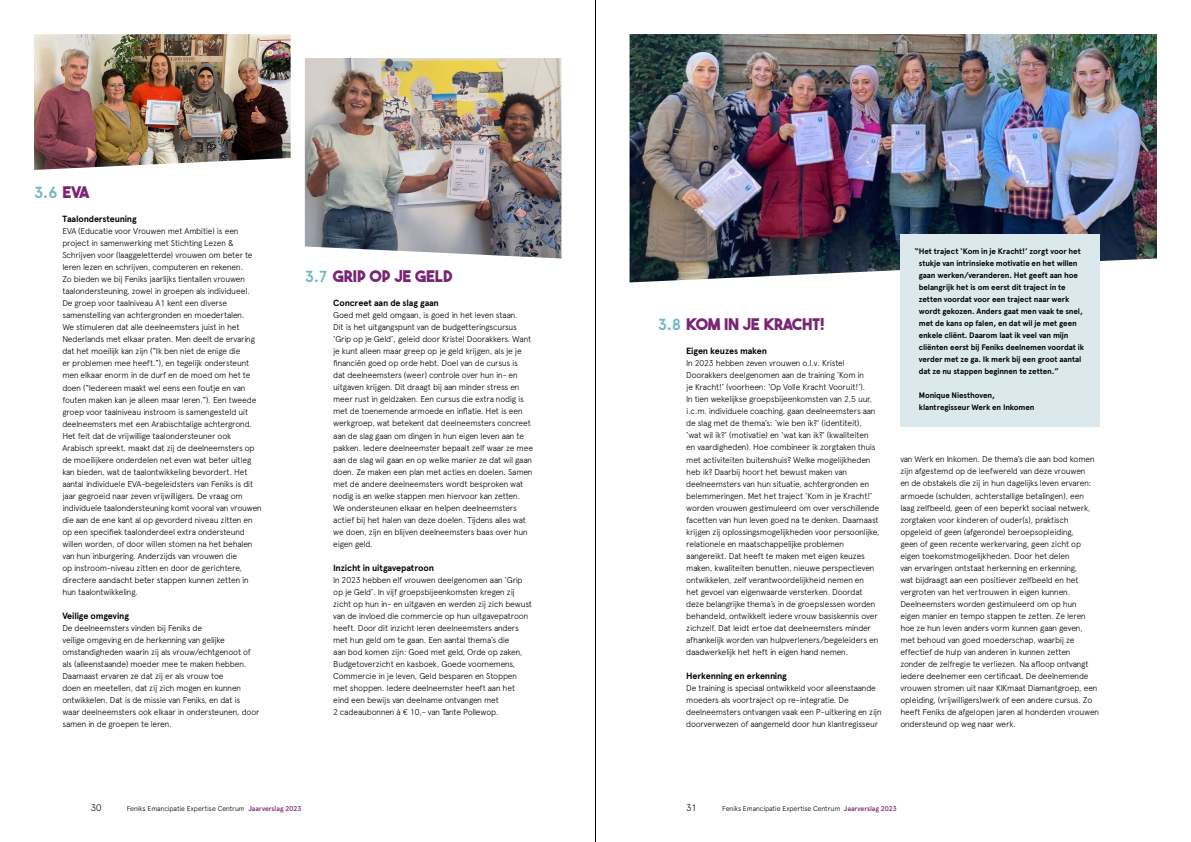
<style>
.page{position:relative;width:1191px;height:842px;background:#fff}
.page>*{position:absolute;margin:0;border:0;box-sizing:border-box;transform-origin:0 0}
.t1{font:16px "THE BOLD FONT, PRO";letter-spacing:-.015em;color:#792573}
.t2{font:700 16px "Apercu";color:#72b6bf}
.t3{font:300 9.5px "Apercu Pro";color:#000}
.t4{font:700 9px "Apercu";letter-spacing:-.015em;color:#000}
.t5{font:300 8.5px/12px "Apercu Pro";letter-spacing:-.02em;color:#000}
.t6{font:700 8px/12px "Apercu";letter-spacing:-.015em;color:#000}
.t7{font:300 7px "Apercu Pro";letter-spacing:-.015em;color:#000}
.s1{font-family:"THE BOLD FONT, PRO";font-weight:400;color:#792573}
.s2{font-family:"Apercu";font-weight:700;color:#72b6bf}
.s3{font-weight:500;color:#792573}
</style>
<div class="page">
<img style="left:629px;top:34px;width:528px;height:248px">
<img style="left:305px;top:58px;width:256px;height:200px">
<img style="left:34px;top:34px;width:257px;height:136px">
<div style="left:900px;top:234px;width:200px;height:193px;background:#dbe9ed"></div>
<hr style="left:595px;top:0;width:1px;height:842px;background:#000">
<h1 class="t2" style="left:34px;top:183px;width:57px">3.6 <span class="s1">EVA</span></h1>
<p class="t4" style="left:62px;top:214px;width:76px">Taalondersteuning</p>
<p class="t5" style="left:62px;top:225px;width:201px">EVA (Educatie voor Vrouwen met Ambitie) is een project in samenwerking met Stichting Lezen &amp; Schrijven voor (laaggeletterde) vrouwen om beter te leren lezen en schrijven, computeren en rekenen.<br>Zo bieden we bij Feniks jaarlijks tientallen vrouwen taalondersteuning, zowel in groepen als individueel.<br>De groep voor taalniveau A1 kent een diverse samenstelling van achtergronden en moedertalen.<br>We stimuleren dat alle deelneemsters juist in het Nederlands met elkaar praten. Men deelt de ervaring dat het moeilijk kan zijn (“Ik ben niet de enige die<br>er problemen mee heeft.”), en tegelijk ondersteunt men elkaar enorm in de durf en de moed om het te doen (“Iedereen maakt wel eens een foutje en van fouten maken kan je alleen maar leren.”). Een tweede groep voor taalniveau instroom is samengesteld uit deelneemsters met een Arabischtalige achtergrond.<br>Het feit dat de vrijwillige taalondersteuner ook Arabisch spreekt, maakt dat zij de deelneemsters op de moeilijkere onderdelen net even wat beter uitleg kan bieden, wat de taalontwikkeling bevordert. Het aantal individuele EVA-begeleidsters van Feniks is dit jaar gegroeid naar zeven vrijwilligers. De vraag om individuele taalondersteuning komt vooral van vrouwen die aan de ene kant al op gevorderd niveau zitten en op een specifiek taalonderdeel extra ondersteund willen worden, of door willen stomen na het behalen van hun inburgering. Anderzijds van vrouwen die<br>op instroom-niveau zitten en door de gerichtere, directere aandacht beter stappen kunnen zetten in hun taalontwikkeling.</p>
<p class="t4" style="left:62px;top:610px;width:68px">Veilige omgeving</p>
<p class="t5" style="left:62px;top:621px;width:199px">De deelneemsters vinden bij Feniks de<br>veilige omgeving en de herkenning van gelijke omstandigheden waarin zij als vrouw/echtgenoot of als (alleenstaande) moeder mee te maken hebben.<br>Daarnaast ervaren ze dat zij er als vrouw toe<br>doen en meetellen, dat zij zich mogen en kunnen ontwikkelen. Dat is de missie van Feniks, en dat is waar deelneemsters ook elkaar in ondersteunen, door samen in de groepen te leren.</p>
<h1 class="t1" style="left:305px;top:264px;width:149px"><span class="s2">3.7</span> GRIP OP JE GELD</h1>
<p class="t4" style="left:333px;top:298px;width:107px">Concreet aan de slag gaan</p>
<p class="t5" style="left:333px;top:309px;width:201px">Goed met geld omgaan, is goed in het leven staan.<br>Dit is het uitgangspunt van de budgetteringscursus ‘Grip op je Geld’, geleid door Kristel Doorakkers. Want je kunt alleen maar greep op je geld krijgen, als je je financiën goed op orde hebt. Doel van de cursus is<br>dat deelneemsters (weer) controle over hun in- en uitgaven krijgen. Dit draagt bij aan minder stress en meer rust in geldzaken. Een cursus die extra nodig is met de toenemende armoede en inflatie. Het is een werkgroep, wat betekent dat deelneemsters concreet aan de slag gaan om dingen in hun eigen leven aan te pakken. Iedere deelneemster bepaalt zelf waar ze mee aan de slag wil gaan en op welke manier ze dat wil gaan doen. Ze maken een plan met acties en doelen. Samen met de andere deelneemsters wordt besproken wat nodig is en welke stappen men hiervoor kan zetten.<br>We ondersteunen elkaar en helpen deelneemsters actief bij het halen van deze doelen. Tijdens alles wat we doen, zijn en blijven deelneemsters baas over hun eigen geld.</p>
<p class="t4" style="left:333px;top:562px;width:102px">Inzicht in uitgavepatroon</p>
<p class="t5" style="left:333px;top:573px;width:200px">In 2023 hebben elf vrouwen deelgenomen aan ‘Grip op je Geld’. In vijf groepsbijeenkomsten kregen zij zicht op hun in- en uitgaven en werden zij zich bewust van de invloed die commercie op hun uitgavepatroon heeft. Door dit inzicht leren deelneemsters anders met hun geld om te gaan. Een aantal thema’s die<br>aan bod komen zijn: Goed met geld, Orde op zaken, Budgetoverzicht en kasboek, Goede voornemens, Commercie in je leven, Geld besparen en Stoppen met shoppen. Iedere deelneemster heeft aan het eind een bewijs van deelname ontvangen met<br>2 cadeaubonnen à € 10,- van Tante Pollewop.</p>
<h1 class="t1" style="left:658px;top:312px;width:168px"><span class="s2">3.8</span> KOM IN JE KRACHT!</h1>
<p class="t4" style="left:686px;top:346px;width:82px">Eigen keuzes maken</p>
<p class="t5" style="left:686px;top:357px;width:195px">In 2023 hebben zeven vrouwen o.l.v. Kristel Doorakkers deelgenomen aan de training ‘Kom in<br>je Kracht!’ (voorheen: ‘Op Volle Kracht Vooruit!’).<br>In tien wekelijkse groepsbijeenkomsten van 2,5 uur, i.c.m. individuele coaching, gaan deelneemsters aan de slag met de thema’s: ‘wie ben ik?’ (identiteit),<br>‘wat wil ik?’ (motivatie) en ‘wat kan ik?’ (kwaliteiten en vaardigheden). Hoe combineer ik zorgtaken thuis met activiteiten buitenshuis? Welke mogelijkheden heb ik? Daarbij hoort het bewust maken van deelneemsters van hun situatie, achtergronden en belemmeringen. Met het traject ‘Kom in je Kracht!’ worden vrouwen gestimuleerd om over verschillende facetten van hun leven goed na te denken. Daarnaast krijgen zij oplossingsmogelijkheden voor persoonlijke, relationele en maatschappelijke problemen aangereikt. Dat heeft te maken met eigen keuzes maken, kwaliteiten benutten, nieuwe perspectieven ontwikkelen, zelf verantwoordelijkheid nemen en<br>het gevoel van eigenwaarde versterken. Doordat deze belangrijke thema’s in de groepslessen worden behandeld, ontwikkelt iedere vrouw basiskennis over zichzelf. Dat leidt ertoe dat deelneemsters minder afhankelijk worden van hulpverleners/begeleiders en daadwerkelijk het heft in eigen hand nemen.</p>
<p class="t4" style="left:686px;top:670px;width:102px">Herkenning en erkenning</p>
<p class="t5" style="left:686px;top:681px;width:197px">De training is speciaal ontwikkeld voor alleenstaande moeders als voortraject op re-integratie. De deelneemsters ontvangen vaak een P-uitkering en zijn doorverwezen of aangemeld door hun klantregisseur</p>
<p class="t6" style="left:919px;top:246px;width:167px;text-indent:-4px">“Het traject ‘Kom in je Kracht!’ zorgt voor het stukje van intrinsieke motivatie en het willen gaan werken/veranderen. Het geeft aan hoe belangrijk het is om eerst dit traject in te zetten voordat voor een traject naar werk wordt gekozen. Anders gaat men vaak te snel, met de kans op falen, en dat wil je met geen enkele cliënt. Daarom laat ik veel van mijn cliënten eerst bij Feniks deelnemen voordat ik verder met ze ga. Ik merk bij een groot aantal dat ze nu stappen beginnen te zetten.”</p>
<p class="t6" style="left:919px;top:390px;width:117px">Monique Niesthoven, klantregisseur Werk en Inkomen</p>
<p class="t5" style="left:900px;top:453px;width:200px">van Werk en Inkomen. De thema’s die aan bod komen zijn afgestemd op de leefwereld van deze vrouwen<br>en de obstakels die zij in hun dagelijks leven ervaren: armoede (schulden, achterstallige betalingen), een laag zelfbeeld, geen of een beperkt sociaal netwerk, zorgtaken voor kinderen of ouder(s), praktisch opgeleid of geen (afgeronde) beroepsopleiding,<br>geen of geen recente werkervaring, geen zicht op eigen toekomstmogelijkheden. Door het delen<br>van ervaringen ontstaat herkenning en erkenning,<br>wat bijdraagt aan een positiever zelfbeeld en het vergroten van het vertrouwen in eigen kunnen.<br>Deelneemsters worden gestimuleerd om op hun<br>eigen manier en tempo stappen te zetten. Ze leren hoe ze hun leven anders vorm kunnen gaan geven, met behoud van goed moederschap, waarbij ze effectief de hulp van anderen in kunnen zetten<br>zonder de zelfregie te verliezen. Na afloop ontvangt iedere deelnemer een certificaat. De deelnemende vrouwen stromen uit naar KIKmaat Diamantgroep, een opleiding, (vrijwilligers)werk of een andere cursus. Zo heeft Feniks de afgelopen jaren al honderden vrouwen ondersteund op weg naar werk.</p>
<p class="t3" style="left:91px;top:800px;width:12px">30</p>
<p class="t7" style="left:127px;top:803px;width:176px">Feniks Emancipatie Expertise Centrum <span class="s3">Jaarverslag 2023</span></p>
<p class="t3" style="left:686px;top:800px;width:12px">31</p>
<p class="t7" style="left:722px;top:803px;width:176px">Feniks Emancipatie Expertise Centrum <span class="s3">Jaarverslag 2023</span></p>
</div>
